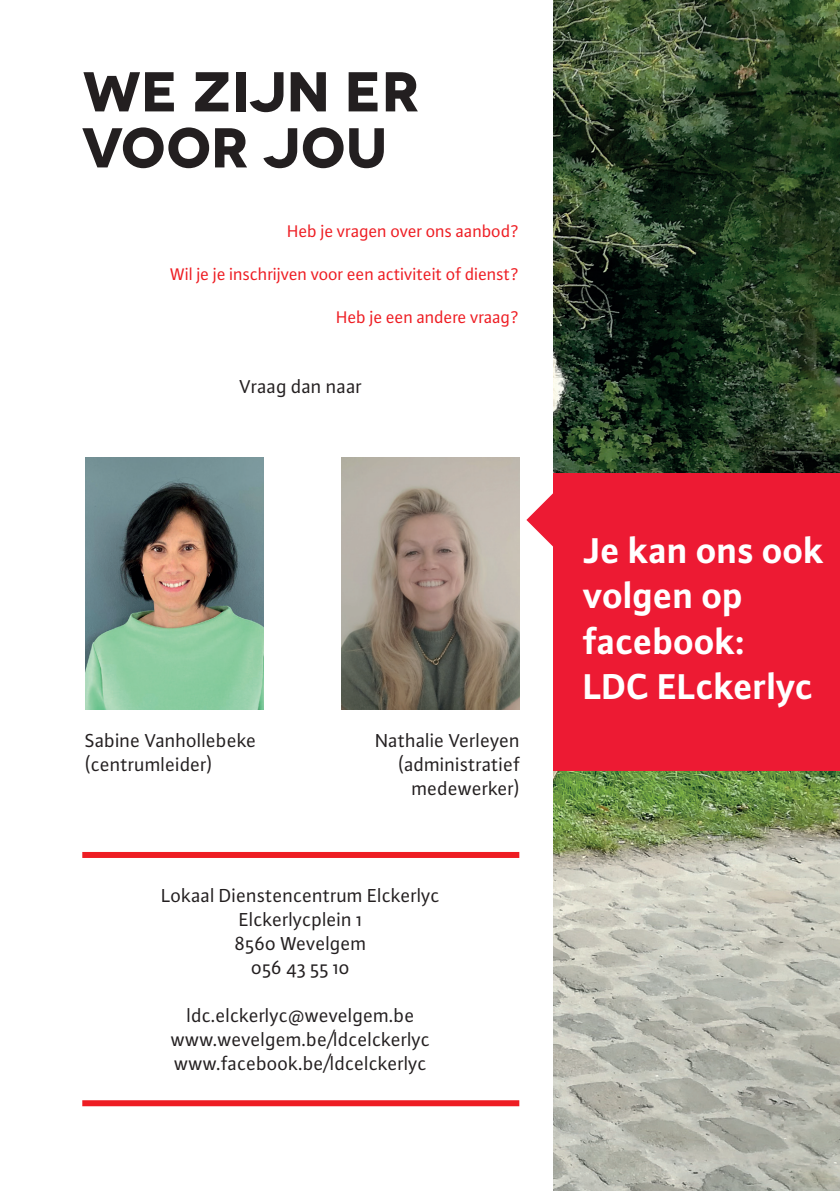
<style>
.page{position:relative;width:840px;height:1191px;background:#fff}
.page>*{position:absolute;margin:0;border:0;box-sizing:border-box;transform-origin:0 0}
.t1{font:700 56px/56px "Novecentowide";letter-spacing:-.005em;color:#231f20}
.t2{font:700 38px/45.6px "Plus Sans Pro";color:#fff}
.t3{font:20px/24px "Plus Sans Pro";color:#231f20;text-align:center}
.t4{font:18px "Plus Sans Pro";letter-spacing:-.01em;color:#ee1d23}
</style>
<div class="page">
<img style="left:553px;top:0;width:286px;height:1191px">
<div style="left:553px;top:473px;width:286px;height:298px;background:#ed1a33"></div>
<svg style="left:526px;top:493px;width:27px;height:54px"></svg>
<div style="left:82px;top:852px;width:437px;height:6px;background:#ee1d23"></div>
<div style="left:82px;top:1100px;width:437px;height:6px;background:#ee1d23"></div>
<img style="left:85px;top:458px;width:178px;height:251px">
<img style="left:341px;top:458px;width:178px;height:251px">
<h1 class="t1" style="left:82px;top:64px;width:338px">WE ZIJN ER<br>VOOR JOU</h1>
<p class="t4" style="left:287px;top:219px;width:233px">Heb je vragen over ons aanbod?</p>
<p class="t4" style="left:170px;top:262px;width:350px">Wil je je inschrijven voor een activiteit of dienst?</p>
<p class="t4" style="left:336px;top:305px;width:184px">Heb je een andere vraag?</p>
<p class="t3" style="left:239px;top:373px;width:124px">Vraag dan naar</p>
<p class="t3" style="left:85px;top:727px;width:173px;text-align:left">Sabine Vanhollebeke (centrumleider)</p>
<p class="t3" style="left:375px;top:727px;width:146px;text-align:right">Nathalie Verleyen (administratief medewerker)</p>
<p class="t3" style="left:161px;top:882px;width:280px">Lokaal Dienstencentrum Elckerlyc<br>Elckerlycplein 1<br>8560 Wevelgem<br>056 43 55 10</p>
<p class="t3" style="left:171px;top:1002px;width:260px">ldc.elckerlyc@wevelgem.be www.wevelgem.be/ldcelckerlyc www.facebook.be/ldcelckerlyc</p>
<h2 class="t2" style="left:583px;top:524px;width:242px">Je kan ons ook volgen op facebook:<br>LDC ELckerlyc</h2>
</div>
